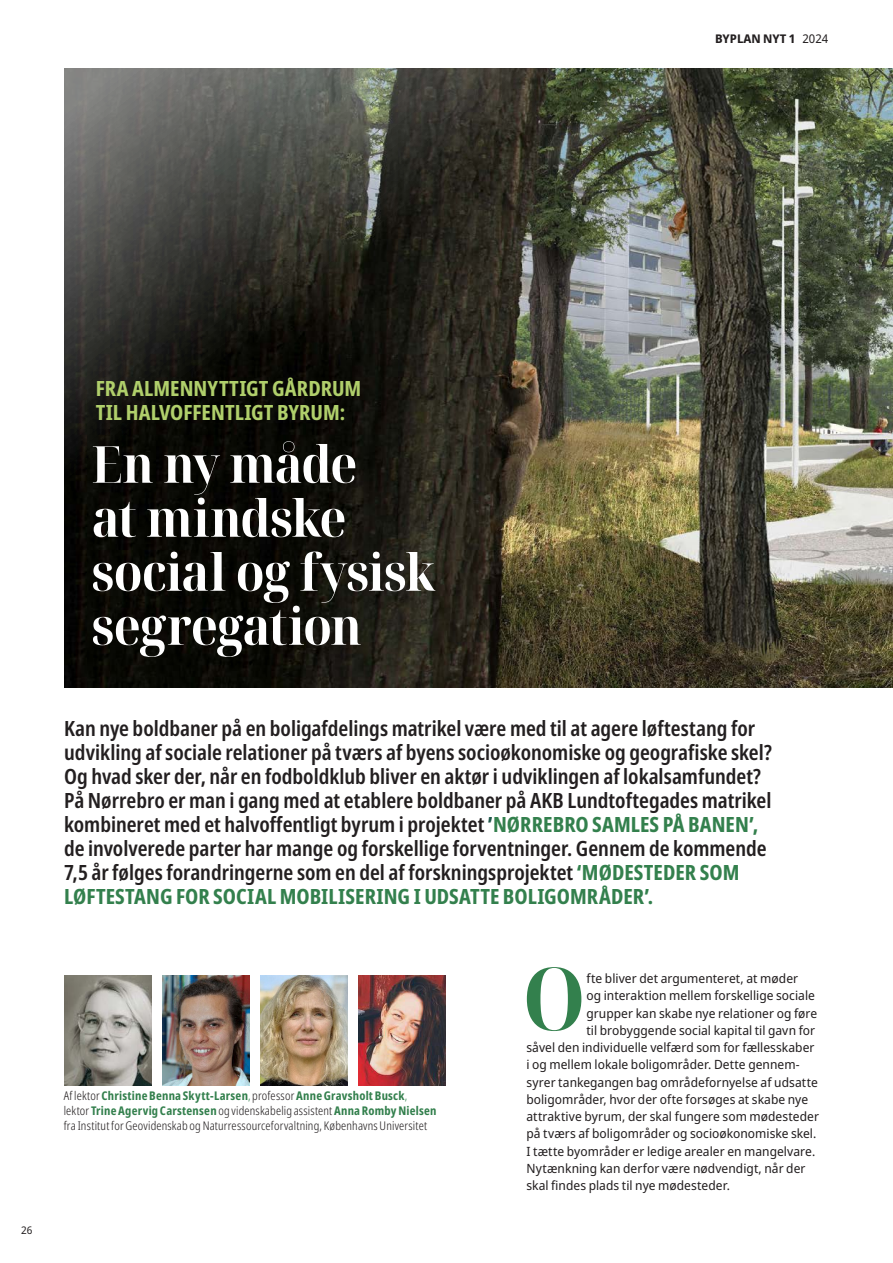
<style>
.page{position:relative;width:893px;height:1263px;background:#fff}
.page>*{position:absolute;margin:0;border:0;box-sizing:border-box;transform-origin:0 0}
.Rubrik{font:700 semi-condensed 87px "Noto Serif Display";color:#33804d}
.Rubrik-2{font:700 semi-condensed 51px/54px "Noto Serif Display";letter-spacing:-.02em;color:#fff}
.Manchet{font:600 21px/24px "Noto Sans Display Condensed";color:#231f20}
.Manchet-2{font:700 21px/24px "Noto Sans Display Condensed";letter-spacing:.005em;color:#b0cf6b}
.Brød_med_indryk{font:12.75px "Noto Sans Display";letter-spacing:.005em;color:#231f20}
.Byline{font:300 12px/15px "Noto Sans Display Condensed";letter-spacing:.015em;color:#231f20}
.Byline-2{font:700 12px "Noto Sans Display Condensed";letter-spacing:.02em;color:#33804d}
.t1{font:700 12px "Noto Sans Display";color:#231f20}
.t2{font:10.5px "Noto Sans Display";color:#231f20}
.s1{font-weight:400}
.s2{font-weight:700;color:#1f574a}
.s3{font-weight:700;color:#33804d}
.s4{font-weight:300;color:#231f20}
.s5{font-weight:300}
</style>
<div class="page">
<img style="left:64px;top:68px;width:829px;height:619px">
<img style="left:64px;top:975px;width:87px;height:111px">
<img style="left:162px;top:975px;width:87px;height:111px">
<img style="left:261px;top:975px;width:87px;height:111px">
<img style="left:359px;top:975px;width:87px;height:111px">
<p class="t1" style="left:715px;top:30px;width:115px">BYPLAN NYT 1 <span class="s1">2024</span></p>
<p class="t2" style="left:21px;top:1223px;width:13px">26</p>
<p class="Manchet-2" style="left:96px;top:377px;width:267px">FRA ALMENNYTTIGT GÅRDRUM<br>TIL HALVOFFENTLIGT BYRUM:</p>
<p class="Rubrik-2" style="left:92px;top:439px;width:345px">En ny måde<br>at mindske social og fysisk segregation</p>
<p class="Manchet" style="left:64px;top:717px;width:709px">Kan nye boldbaner på en boligafdelings matrikel være med til at agere løftestang for udvikling af sociale relationer på tværs af byens socioøkonomiske og geografiske skel?</p>
<p class="Manchet" style="left:64px;top:765px;width:698px">Og hvad sker der, når en fodboldklub bliver en aktør i udviklingen af lokalsamfundet?</p>
<p class="Manchet" style="left:64px;top:789px;width:709px">På Nørrebro er man i gang med at etablere boldbaner på AKB Lundtoftegades matrikel kombineret med et halvoffentligt byrum i projektet <span class="s2">’</span><span class="s3">NØRREBRO SAMLES PÅ BANEN’, </span>de involverede parter har mange og forskellige forventninger. Gennem de kommende 7,5 år følges forandringerne som en del af forskningsprojektet <span class="s3">‘MØDESTEDER SOM LØFTESTANG FOR SOCIAL MOBILISERING I UDSATTE BOLIGOMRÅDER’.</span></p>
<p class="Byline-2" style="left:64px;top:1087px;width:345px"><span class="s4">Af lektor</span> Christine Benna Skytt-Larsen<span class="s5">,</span> <span class="s4">professor</span> Anne Gravsholt Busck<span class="s5">,</span></p>
<p class="Byline" style="left:64px;top:1104px;width:374px">lektor <span class="s3">Trine Agervig Carstensen</span> og videnskabelig assistent <span class="s3">Anna Romby Nielsen </span>fra Institut for Geovidenskab og Naturressourceforvaltning, Københavns Universitet</p>
<p class="Rubrik" style="left:522px;top:938px;width:65px">O</p>
<p class="Brød_med_indryk" style="left:586px;top:969px;width:213px">fte bliver det argumenteret, at møder</p>
<p class="Brød_med_indryk" style="left:586px;top:987px;width:230px">og interaktion mellem forskellige sociale</p>
<p class="Brød_med_indryk" style="left:586px;top:1004px;width:232px">grupper kan skabe nye relationer og føre</p>
<p class="Brød_med_indryk" style="left:586px;top:1021px;width:230px">til brobyggende social kapital til gavn for</p>
<p class="Brød_med_indryk" style="left:526px;top:1038px;width:290px">såvel den individuelle velfærd som for fællesskaber</p>
<p class="Brød_med_indryk" style="left:526px;top:1056px;width:275px">i og mellem lokale boligområder. Dette gennem-</p>
<p class="Brød_med_indryk" style="left:526px;top:1073px;width:293px">syrer tankegangen bag områdefornyelse af udsatte</p>
<p class="Brød_med_indryk" style="left:526px;top:1090px;width:283px">boligområder, hvor der ofte forsøges at skabe nye</p>
<p class="Brød_med_indryk" style="left:526px;top:1107px;width:294px">attraktive byrum, der skal fungere som mødesteder</p>
<p class="Brød_med_indryk" style="left:526px;top:1125px;width:291px">på tværs af boligområder og socioøkonomiske skel.</p>
<p class="Brød_med_indryk" style="left:526px;top:1142px;width:290px">I tætte byområder er ledige arealer en mangelvare.</p>
<p class="Brød_med_indryk" style="left:526px;top:1159px;width:281px">Nytænkning kan derfor være nødvendigt, når der</p>
<p class="Brød_med_indryk" style="left:526px;top:1176px;width:205px">skal findes plads til nye mødesteder.</p>
</div>
